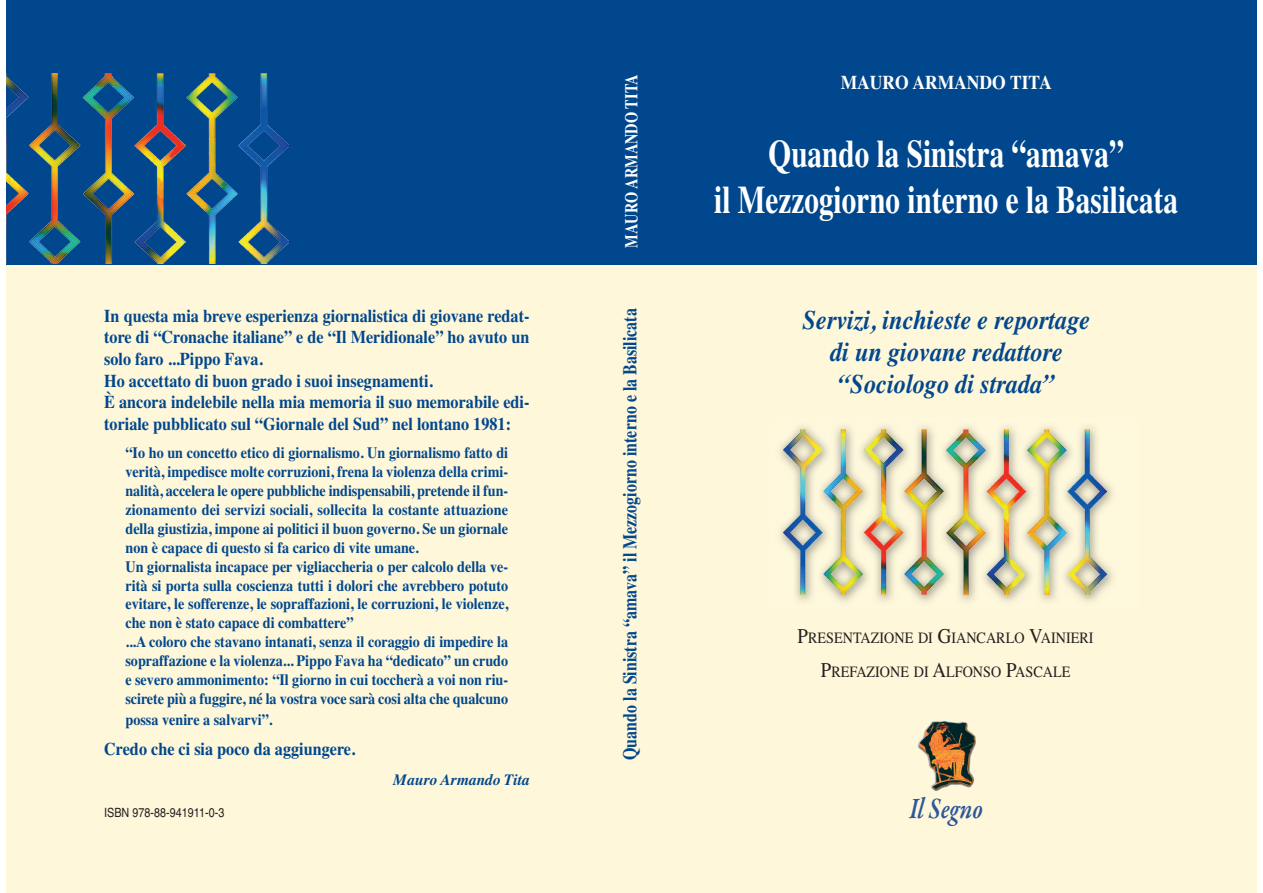
<style>
.page{position:relative;width:1263px;height:893px;background:#fff}
.page>*{position:absolute;margin:0;border:0;box-sizing:border-box;transform-origin:0 0}
.t1{font:700 39px/46.8px "Times";color:#fff;text-align:center;scale:.75 1}
.t2{font:italic 600 30px "Garamond Premr Pro";color:#2d5799;scale:.8 1}
.t3{font:italic 700 27px/32.4px "Times";color:#01478d;text-align:center;scale:.9 1}
.t4{font:700 19.5px "Times";color:#01478d;scale:.82 1}
.t5{font:700 19.5px "Times";color:#fff;scale:.9 1}
.t6{font:700 18px/21.6px "Times";color:#01478d;scale:.9 1}
.t7{font:700 18px "Times";color:#fff;scale:.8 1}
.t8{font:700 15.75px/18.9px "Times";color:#01478d;scale:.9 1}
.t9{font:15.75px/33.8px "Times";color:#231f20;text-align:center;scale:.9 1}
.t10{font:italic 700 15.75px "Times";color:#01478d}
.t11{font:12.75px "Helvetica";color:#231f20;scale:.85 1}
.s1{font-size:21px}
</style>
<div class="page">
<div style="left:6px;top:0;width:1250px;height:266px;background:#01478d"></div>
<div style="left:6px;top:266px;width:1250px;height:627px;background:#fef7da"></div>
<img style="left:917px;top:720px;width:59px;height:71px">
<img style="left:780px;top:426px;width:333px;height:176px">
<img style="left:783px;top:429px;width:323px;height:165px">
<img style="left:6px;top:74px;width:282px;height:190px">
<p class="t6" style="left:104px;top:307px;width:474px">In questa mia breve esperienza giornalistica di giovane redat&shy;tore di “Cronache italiane” e de “Il Meridionale” ho avuto un solo faro ...Pippo Fava.<br>Ho accettato di buon grado i suoi insegnamenti.<br>È ancora indelebile nella mia memoria il suo memorabile edi&shy;toriale pubblicato sul “Giornale del Sud” nel lontano 1981:</p>
<p class="t8" style="left:125px;top:445px;width:427px">“Io ho un concetto etico di giornalismo. Un giornalismo fatto di verità, impedisce molte corruzioni, frena la violenza della crimi&shy;nalità, accelera le opere pubbliche indispensabili, pretende il fun&shy;zionamento dei servizi sociali, sollecita la costante attuazione della giustizia, impone ai politici il buon governo. Se un giornale non è capace di questo si fa carico di vite umane.<br>Un giornalista incapace per vigliaccheria o per calcolo della ve&shy;rità si porta sulla coscienza tutti i dolori che avrebbero potuto evitare, le sofferenze, le sopraffazioni, le corruzioni, le violenze, che non è stato capace di combattere”<br>...A coloro che stavano intanati, senza il coraggio di impedire la sopraffazione e la violenza... Pippo Fava ha “dedicato” un crudo e severo ammonimento: “Il giorno in cui toccherà a voi non riu&shy;scirete più a fuggire, né la vostra voce sarà cosi alta che qualcuno</p>
<p class="t8" style="left:125px;top:711px;width:165px">possa venire a salvarvi”.</p>
<p class="t6" style="left:104px;top:740px;width:280px">Credo che ci sia poco da aggiungere.</p>
<p class="t10" style="left:393px;top:774px;width:138px">Mauro Armando Tita</p>
<p class="t11" style="left:104px;top:808px;width:143px">ISBN 978-88-941911-0-3</p>
<p class="t7" style="left:625px;top:248px;width:218px;rotate:-90deg">MAURO ARMANDO TITA</p>
<p class="t4" style="left:623px;top:760px;width:552px;rotate:-90deg">Quando la Sinistra “amava” il Mezzogiorno interno e la Basilicata</p>
<p class="t5" style="left:841px;top:75px;width:236px">MAURO ARMANDO TITA</p>
<h1 class="t1" style="left:714px;top:134px;width:620px">Quando la Sinistra “amava”<br>il Mezzogiorno interno e la Basilicata</h1>
<h3 class="t3" style="left:802px;top:306px;width:321px">Servizi, inchieste e reportage di un giovane redattore “Sociologo di strada”</h3>
<p class="t9" style="left:798px;top:622px;width:330px"><span class="s1">P</span>RESENTAZIONE DI <span class="s1">G</span>IANCARLO <span class="s1">V</span>AINIERI<br><span class="s1">P</span>REFAZIONE DI <span class="s1">A</span>LFONSO <span class="s1">P</span>ASCALE</p>
<h2 class="t2" style="left:909px;top:790px;width:94px">Il Segno</h2>
</div>
